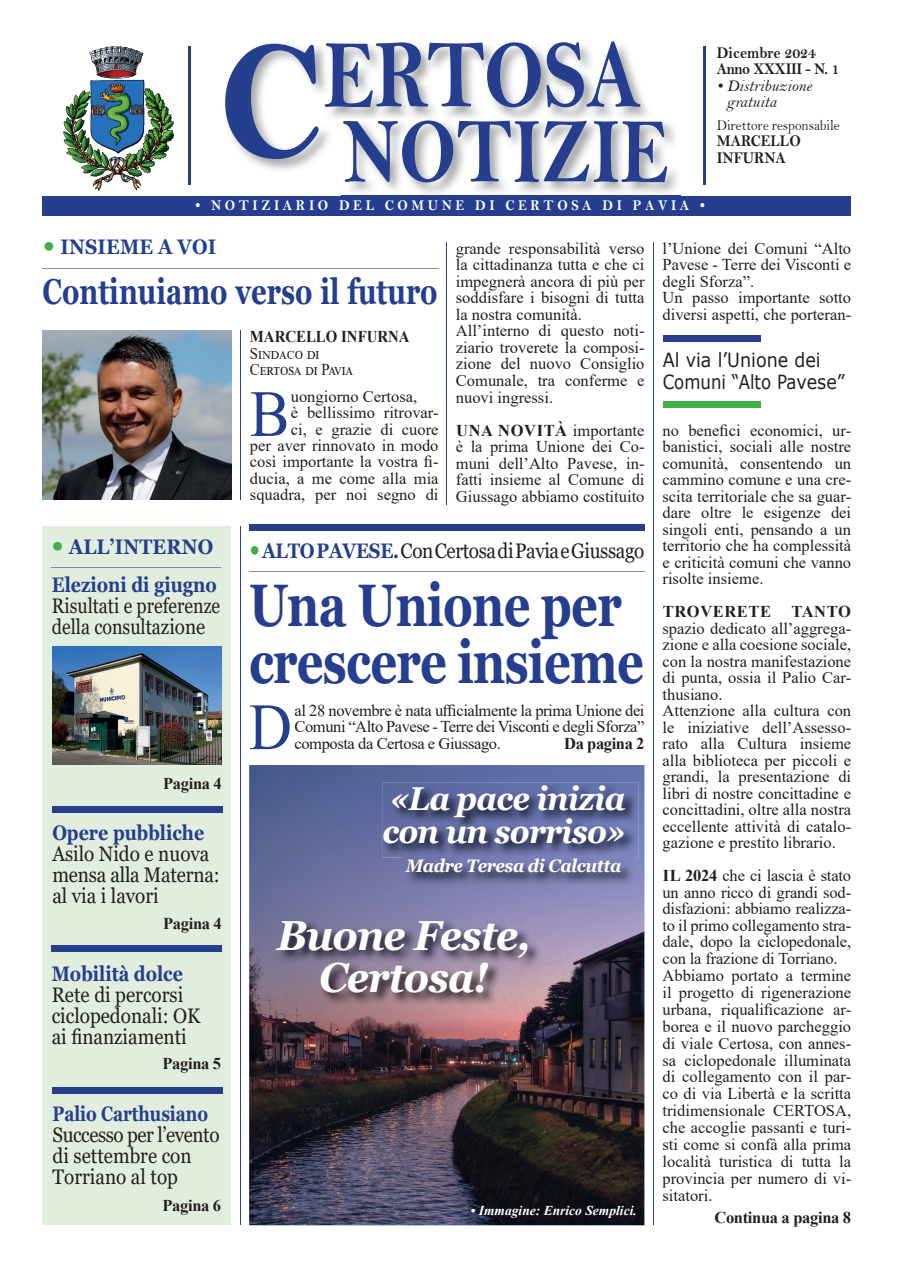
<style>
.page{position:relative;width:898px;height:1272px;background:#fff}
.page>*{position:absolute;margin:0;border:0;box-sizing:border-box;transform-origin:0 0}
.t1{font:97.5px "Bell MT Bold";color:#253f8e;scale:.8 1}
.t2{font:93px "Bell MT Bold";color:#253f8e;scale:.8 1}
.t3{font:66px "Times New Roman";color:#253f8e;scale:.9 1}
.t4{font:700 60px/57px "Georgia";letter-spacing:-.015em;color:#253f8e;scale:.78 1}
.t5{font:italic 700 42px/42px "Georgia";letter-spacing:-.025em;color:#fff;text-align:center;scale:.95 1}
.t6{font:700 36px "Georgia";color:#253f8e;scale:.76 1}
.t7{font:italic 700 33px/33px "Georgia";letter-spacing:-.025em;color:#fff;scale:.95 1}
.t8{font:21px/21px "Georgia";color:#231f20;scale:.9 1}
.t9{font:700 21px/38px "Georgia";color:#253f8e;scale:.9 1}
.t10{font:21px "Georgia";letter-spacing:-.02em;color:#231f20;scale:.9 1}
.t11{font:21px/21px "Georgia";color:#231f20;scale:.85 1}
.t12{font:700 21px "Georgia";color:#253f8e;scale:.85 1}
.t13{font:700 21px "Georgia";color:#253f8e;scale:.8 1}
.t14{font:19.5px/22.5px "Verdana";color:#231f20;scale:.9 1}
.t15{font:italic 700 18px "Georgia";letter-spacing:-.025em;color:#fff;scale:.95 1}
.t16{font:16.5px/16.5px "Times New Roman";color:#231f20}
.t17{font:700 16.5px "Times New Roman";letter-spacing:-.02em;color:#231f20}
.t18{font:16.5px/16.5px "Bell MT Bold";color:#231f20;scale:.9 1}
.t19{font:16.5px/16.5px "Times New Roman";color:#231f20;scale:.9 1}
.t20{font:16.5px/16.5px "Bell MT Italic";color:#231f20}
.t21{font:700 16.5px "Times New Roman";color:#231f20;scale:.9 1}
.t22{font:700 16.5px "Times New Roman";letter-spacing:.035em;color:#231f20}
.t23{font:15.75px "Bell MT Bold";color:#253f8e;scale:.9 1}
.t24{font:15px "Bell MT Bold";color:#fff;scale:.9 1}
.t25{font:15px "Bell";color:#231f20;scale:.9 1}
.t26{font:13.5px "Arial";color:#253f8e}
.t27{font:italic 700 13.5px "Times New Roman";color:#fff}
.s1{font-size:172.5px}
.s2{font-size:18px}
.s3{font-weight:700}
.s4{font-family:"Verdana";font-weight:400;font-size:24px;color:#40ae49}
.s5{font-family:"Verdana";font-size:24px;color:#40ae49}
.s6{font-weight:700;color:#253f8e}
</style>
<div class="page">
<img style="left:249px;top:765px;width:197px;height:460px">
<img style="left:446px;top:765px;width:198px;height:50px">
<img style="left:595px;top:815px;width:49px;height:410px">
<img style="left:446px;top:886px;width:149px;height:339px">
<div style="left:43px;top:196px;width:807px;height:19px;background:#253f8e"></div>
<div style="left:43px;top:527px;width:188px;height:698px;background:#e1eedd"></div>
<div style="left:52px;top:806px;width:170px;height:6px;background:#253f8e"></div>
<div style="left:52px;top:945px;width:170px;height:6px;background:#253f8e"></div>
<hr style="left:249px;top:571px;width:395px;height:1px;background:#8586ba">
<hr style="left:51px;top:567px;width:170px;height:1px;background:#8586ba">
<hr style="left:43px;top:267px;width:395px;height:1px;background:#8586ba">
<hr style="left:653px;top:242px;width:1px;height:983px;background:#253f8e">
<div style="left:52px;top:1087px;width:170px;height:6px;background:#253f8e"></div>
<img style="left:332px;top:91px;width:316px;height:27px">
<img style="left:332px;top:43px;width:308px;height:64px">
<img style="left:226px;top:85px;width:103px;height:85px">
<img style="left:230px;top:44px;width:93px;height:41px">
<img style="left:323px;top:43px;width:9px;height:79px">
<img style="left:342px;top:122px;width:338px;height:74px">
<img style="left:514px;top:118px;width:62px;height:1px">
<img style="left:64px;top:46px;width:110px;height:144px">
<hr style="left:705px;top:47px;width:1px;height:138px;background:#253f8e">
<hr style="left:704px;top:47px;width:1px;height:138px;background:#253f8e">
<hr style="left:703px;top:47px;width:1px;height:138px;background:#253f8e">
<hr style="left:191px;top:47px;width:1px;height:138px;background:#253f8e">
<hr style="left:189px;top:47px;width:1px;height:138px;background:#253f8e">
<hr style="left:188px;top:47px;width:1px;height:138px;background:#253f8e">
<img style="left:43px;top:331px;width:188px;height:169px">
<img style="left:52px;top:647px;width:169px;height:117px">
<img style="left:382px;top:782px;width:256px;height:75px">
<div style="left:249px;top:524px;width:395px;height:6px;background:#253f8e"></div>
<hr style="left:240px;top:527px;width:1px;height:698px;background:#253f8e">
<hr style="left:446px;top:242px;width:1px;height:263px;background:#253f8e">
<hr style="left:240px;top:331px;width:1px;height:169px;background:#253f8e">
<div style="left:662px;top:335px;width:98px;height:6px;background:#253f8e"></div>
<div style="left:662px;top:402px;width:98px;height:6px;background:#40ae49"></div>
<img style="left:404px;top:856px;width:230px;height:30px">
<img style="left:274px;top:918px;width:267px;height:88px">
<h1 class="t1" style="left:218px;top:17px;width:529px"><span class="s1">C</span>ERTOSA</h1>
<p class="t18" style="left:716px;top:44px;width:137px">Dicembre 2024<br>Anno XXXIII - N. 1</p>
<p class="t20" style="left:726px;top:77px;width:87px;text-indent:-10px">• Distribuzione gratuita</p>
<p class="t25" style="left:716px;top:116px;width:138px">Direttore responsabile</p>
<p class="t18" style="left:716px;top:133px;width:95px">MARCELLO<br>INFURNA</p>
<p class="t23" style="left:368px;top:54px;width:177px"><span class="s2">• C</span>ERTOSA <span class="s2">N</span>OTIZIE <span class="s2">•</span></p>
<p class="t26" style="left:607px;top:53px;width:219px">Anno XXXIII - N. 1 - <span class="s3">Dicembre 2024</span></p>
<h2 class="t2" style="left:342px;top:96px;width:409px">NOTIZIE</h2>
<p class="t24" style="left:195px;top:196px;width:567px">• N O T I Z I A R I O D E L C O M U N E D I C E R T O S A D I P A V I A •</p>
<p class="t9" style="left:43px;top:228px;width:194px"><span class="s4">•</span> INSIEME A VOI</p>
<h3 class="t6" style="left:43px;top:268px;width:521px">Continuiamo verso il futuro</h3>
<p class="t21" style="left:250px;top:324px;width:179px">MARCELLO INFURNA</p>
<p class="t19" style="left:250px;top:344px;width:116px">SINDACO DI<br>CERTOSA DI PAVIA</p>
<h3 class="t3" style="left:250px;top:367px;width:46px">B</h3>
<p class="t16" style="left:291px;top:387px;width:149px">uongiorno Certosa,<br>è bellissimo ritrovar&shy;ci, e grazie di cuore</p>
<p class="t16" style="left:250px;top:436px;width:190px;text-align:justify">per aver rinnovato in modo così importante la vostra fi&shy;ducia, a me come alla mia squadra, per noi segno di</p>
<p class="t16" style="left:455px;top:240px;width:190px">grande responsabilità verso la cittadinanza tutta e che ci impegnerà ancora di più per soddisfare i bisogni di tutta la nostra comunità.<br>All’interno di questo noti&shy;ziario troverete la composi&shy;zione del nuovo Consiglio<br>Comunale, tra conferme e nuovi ingressi.</p>
<p class="t16" style="left:455px;top:421px;width:190px;text-align:justify"><span class="s3">UNA NOVITÀ</span> importante è la prima Unione dei Co&shy;muni dell’Alto Pavese, in&shy;fatti insieme al Comune di Giussago abbiamo costituito</p>
<p class="t9" style="left:51px;top:527px;width:186px"><span class="s4">•</span> ALL’INTERNO<br>Elezioni di giugno</p>
<p class="t11" style="left:52px;top:595px;width:199px">Risultati e preferenze della consultazione</p>
<p class="t17" style="left:163px;top:771px;width:60px">Pagina 4</p>
<p class="t12" style="left:52px;top:819px;width:180px">Opere pubbliche</p>
<p class="t8" style="left:52px;top:843px;width:187px">Asilo Nido e nuova mensa alla Materna: al via i lavori</p>
<p class="t17" style="left:163px;top:911px;width:60px">Pagina 4</p>
<p class="t12" style="left:52px;top:960px;width:156px">Mobilità dolce</p>
<p class="t8" style="left:52px;top:984px;width:167px">Rete di percorsi ciclopedonali: OK ai finanziamenti</p>
<p class="t17" style="left:162px;top:1051px;width:60px">Pagina 5</p>
<p class="t13" style="left:53px;top:1099px;width:196px">Palio Carthusiano</p>
<p class="t8" style="left:53px;top:1124px;width:187px">Successo per l’evento di settembre con<br>Torriano al top</p>
<p class="t17" style="left:162px;top:1193px;width:60px">Pagina 6</p>
<p class="t10" style="left:249px;top:538px;width:440px"><span class="s5">•</span><span class="s6">ALTO PAVESE.</span>Con Certosa di Pavia e Giussago</p>
<h3 class="t4" style="left:249px;top:576px;width:507px">Una Unione per crescere insieme</h3>
<h3 class="t3" style="left:249px;top:680px;width:49px">D</h3>
<p class="t16" style="left:294px;top:701px;width:351px;text-align:justify">al 28 novembre è nata ufficialmente la prima Unione dei Comuni “Alto Pavese - Terre dei Visconti e degli Sforza” composta da Certosa e Giussago.</p>
<p class="t17" style="left:564px;top:731px;width:82px">Da pagina 2</p>
<h3 class="t7" style="left:382px;top:781px;width:257px">«La pace inizia con un sorriso»</h3>
<p class="t15" style="left:405px;top:854px;width:229px">Madre Teresa di Calcutta</p>
<h3 class="t5" style="left:277px;top:914px;width:268px">Buone Feste,<br>Certosa!</h3>
<p class="t27" style="left:470px;top:1200px;width:167px">• Immagine: Enrico Semplici.</p>
<p class="t16" style="left:662px;top:240px;width:190px">l’Unione dei Comuni “Alto<br>Pavese - Terre dei Visconti e degli Sforza”.<br>Un passo importante sotto diversi aspetti, che porteran-</p>
<p class="t14" style="left:662px;top:348px;width:204px">Al via l’Unione dei<br>Comuni “Alto Pavese”</p>
<p class="t16" style="left:662px;top:421px;width:190px;text-align:justify">no benefici economici, ur&shy;banistici, sociali alle nostre comunità, consentendo un cammino comune e una cre&shy;scita territoriale che sa guar&shy;dare oltre le esigenze dei singoli enti, pensando a un territorio che ha complessità e criticità comuni che vanno risolte insieme.</p>
<p class="t22" style="left:662px;top:599px;width:189px">TROVERETE TANTO</p>
<p class="t16" style="left:662px;top:619px;width:190px">spazio dedicato all’aggrega&shy;zione e alla coesione sociale, con la nostra manifestazione di punta, ossia il Palio Car&shy;thusiano.<br>Attenzione alla cultura con le iniziative dell’Assesso&shy;rato alla Cultura insieme alla biblioteca per piccoli e grandi, la presentazione di libri di nostre concittadine e concittadini, oltre alla nostra eccellente attività di catalo&shy;gazione e prestito librario.</p>
<p class="t16" style="left:662px;top:866px;width:190px"><span class="s3">IL 2024</span> che ci lascia è stato un anno ricco di grandi sod&shy;disfazioni: abbiamo realizza&shy;to il primo collegamento stra&shy;dale, dopo la ciclopedonale, con la frazione di Torriano.<br>Abbiamo portato a termine il progetto di rigenerazione urbana, riqualificazione ar&shy;borea e il nuovo parcheggio di viale Certosa, con annes&shy;sa ciclopedonale illuminata di collegamento con il par&shy;co di via Libertà e la scritta tridimensionale CERTOSA, che accoglie passanti e turi&shy;sti come si confà alla prima località turistica di tutta la provincia per numero di vi&shy;sitatori.</p>
<p class="t17" style="left:714px;top:1205px;width:138px">Continua a pagina 8</p>
</div>
